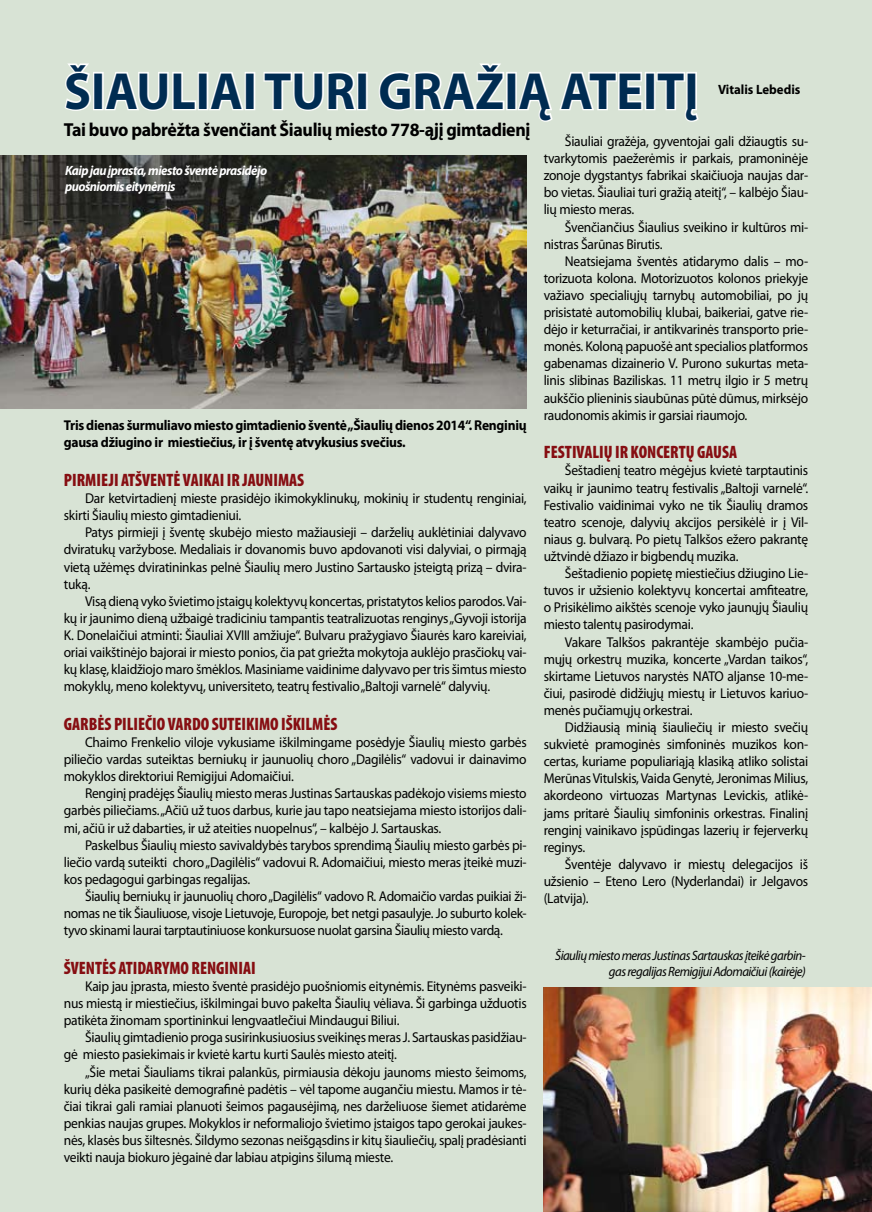
<style>
.page{position:relative;width:872px;height:1212px;background:#d8e3d5}
.page>*{position:absolute;margin:0;border:0;box-sizing:border-box;transform-origin:0 0}
.t1{font:700 52.5px "Myriad Pro";color:#002c52;scale:.95 1}
.t2{font:700 18.9px "Myriad Pro";letter-spacing:-.02em;color:#000;scale:.95 1}
.t3{font:900 condensed 18px "Myriad Pro";color:#860e12;scale:.95 1}
.t4{font:14.25px/17.1px "Myriad Pro";letter-spacing:-.02em;color:#000;text-align:justify;scale:.95 1}
.t5{font:700 14.25px/17.1px "Myriad Pro";letter-spacing:-.02em;color:#000;scale:.95 1}
.t6{font:italic 13.5px/16.2px "Myriad Pro";letter-spacing:-.04em;color:#000;text-align:right;scale:.95 1}
.t7{font:italic 700 13.5px/16.2px "Myriad Pro";letter-spacing:-.04em;color:#fff;scale:.95 1}
.t8{font:700 13.5px "Myriad Pro";color:#000;scale:.95 1}
</style>
<div class="page">
<img style="left:0;top:156px;width:526px;height:253px">
<svg style="left:64px;top:63px;width:27px;height:48px"></svg>
<div style="left:93px;top:72px;width:11px;height:38px;border:3px solid #fff"></div>
<svg style="left:102px;top:72px;width:95px;height:39px"></svg>
<div style="left:198px;top:72px;width:10px;height:38px;border:3px solid #fff"></div>
<svg style="left:207px;top:72px;width:39px;height:39px"></svg>
<div style="left:245px;top:72px;width:10px;height:38px;border:3px solid #fff"></div>
<svg style="left:263px;top:71px;width:96px;height:40px"></svg>
<div style="left:357px;top:72px;width:11px;height:38px;border:3px solid #fff"></div>
<svg style="left:379px;top:63px;width:126px;height:48px"></svg>
<div style="left:506px;top:72px;width:11px;height:38px;border:3px solid #fff"></div>
<svg style="left:515px;top:72px;width:128px;height:50px"></svg>
<div style="left:645px;top:72px;width:10px;height:38px;border:3px solid #fff"></div>
<svg style="left:655px;top:72px;width:44px;height:50px"></svg>
<img style="left:543px;top:987px;width:329px;height:225px">
<h1 class="t1" style="left:64px;top:57px;width:669px">ŠIAULIAI TURI GRAŽIĄ ATEITĮ</h1>
<p class="t8" style="left:718px;top:81px;width:88px">Vitalis Lebedis</p>
<h2 class="t2" style="left:64px;top:117px;width:492px">Tai buvo pabrėžta švenčiant Šiaulių miesto 778-ąjį gimtadienį</h2>
<p class="t4" style="left:544px;top:132px;width:280px;text-indent:21px">Šiauliai gražėja, gyventojai gali džiaugtis su&shy;tvarkytomis paežerėmis ir parkais, pramoninėje zonoje dygstantys fabrikai skaičiuoja naujas dar&shy;bo vietas. Šiauliai turi gražią ateitį“, – kalbėjo Šiau&shy;lių miesto meras.</p>
<p class="t4" style="left:544px;top:218px;width:280px;text-indent:21px">Švenčiančius Šiaulius sveikino ir kultūros mi&shy;nistras Šarūnas Birutis.</p>
<p class="t4" style="left:544px;top:252px;width:280px;text-indent:21px">Neatsiejama šventės atidarymo dalis – mo&shy;torizuota kolona. Motorizuotos kolonos priekyje važiavo specialiųjų tarnybų automobiliai, po jų prisistatė automobilių klubai, baikeriai, gatve rie&shy;dėjo ir keturračiai, ir antikvarinės transporto prie&shy;monės. Koloną papuošė ant specialios platformos gabenamas dizainerio V. Purono sukurtas meta&shy;linis slibinas Baziliskas. 11 metrų ilgio ir 5 metrų aukščio plieninis siaubūnas pūtė dūmus, mirksėjo raudonomis akimis ir garsiai riaumojo.</p>
<p class="t3" style="left:544px;top:441px;width:205px">FESTIVALIŲ IR KONCERTŲ GAUSA</p>
<p class="t4" style="left:544px;top:462px;width:280px;text-indent:21px">Šeštadienį teatro mėgėjus kvietė tarptautinis vaikų ir jaunimo teatrų festivalis „Baltoji varnelė“.<br>Festivalio vaidinimai vyko ne tik Šiaulių dramos teatro scenoje, dalyvių akcijos persikėlė ir į Vil&shy;niaus g. bulvarą. Po pietų Talkšos ežero pakrantę užtvindė džiazo ir bigbendų muzika.</p>
<p class="t4" style="left:544px;top:564px;width:280px;text-indent:21px">Šeštadienio popietę miestiečius džiugino Lie&shy;tuvos ir užsienio kolektyvų koncertai amfiteatre, o Prisikėlimo aikštės scenoje vyko jaunųjų Šiaulių miesto talentų pasirodymai.</p>
<p class="t4" style="left:544px;top:633px;width:280px;text-indent:21px">Vakare Talkšos pakrantėje skambėjo pučia&shy;mųjų orkestrų muzika, koncerte „Vardan taikos“, skirtame Lietuvos narystės NATO aljanse 10-me&shy;čiui, pasirodė didžiųjų miestų ir Lietuvos kariuo&shy;menės pučiamųjų orkestrai.</p>
<p class="t4" style="left:544px;top:718px;width:280px;text-indent:21px">Didžiausią minią šiauliečių ir miesto svečių sukvietė pramoginės simfoninės muzikos kon&shy;certas, kuriame populiariąją klasiką atliko solistai Merūnas Vitulskis, Vaida Genytė, Jeronimas Milius, akordeono virtuozas Martynas Levickis, atlikė&shy;jams pritarė Šiaulių simfoninis orkestras. Finalinį renginį vainikavo įspūdingas lazerių ir fejerverkų reginys.</p>
<p class="t4" style="left:544px;top:855px;width:280px;text-indent:21px">Šventėje dalyvavo ir miestų delegacijos iš užsienio – Eteno Lero (Nyderlandai) ir Jelgavos (Latvija).</p>
<p class="t7" style="left:65px;top:161px;width:214px">Kaip jau įprasta, miesto šventė prasidėjo puošniomis eitynėmis</p>
<p class="t5" style="left:64px;top:416px;width:489px">Tris dienas šurmuliavo miesto gimtadienio šventė „Šiaulių dienos 2014“. Renginių gausa džiugino ir miestiečius, ir į šventę atvykusius svečius.</p>
<p class="t3" style="left:64px;top:468px;width:254px">PIRMIEJI ATŠVENTĖ VAIKAI IR JAUNIMAS</p>
<p class="t4" style="left:64px;top:489px;width:489px;text-indent:21px">Dar ketvirtadienį mieste prasidėjo ikimokyklinukų, mokinių ir studentų renginiai, skirti Šiaulių miesto gimtadieniui.</p>
<p class="t4" style="left:64px;top:524px;width:489px;text-indent:21px">Patys pirmieji į šventę skubėjo miesto mažiausieji – darželių auklėtiniai dalyvavo dviratukų varžybose. Medaliais ir dovanomis buvo apdovanoti visi dalyviai, o pirmąją vietą užėmęs dviratininkas pelnė Šiaulių mero Justino Sartausko įsteigtą prizą – dvira&shy;tuką.</p>
<p class="t4" style="left:64px;top:592px;width:489px;text-indent:21px">Visą dieną vyko švietimo įstaigų kolektyvų koncertas, pristatytos kelios parodos. Vai&shy;kų ir jaunimo dieną užbaigė tradiciniu tampantis teatralizuotas renginys „Gyvoji istorija K. Donelaičiui atminti: Šiauliai XVIII amžiuje“. Bulvaru pražygiavo Šiaurės karo kareiviai, oriai vaikštinėjo bajorai ir miesto ponios, čia pat griežta mokytoja auklėjo prasčiokų vai&shy;kų klasę, klaidžiojo maro šmėklos. Masiniame vaidinime dalyvavo per tris šimtus miesto mokyklų, meno kolektyvų, universiteto, teatrų festivalio „Baltoji varnelė“ dalyvių.</p>
<p class="t3" style="left:64px;top:712px;width:289px">GARBĖS PILIEČIO VARDO SUTEIKIMO IŠKILMĖS</p>
<p class="t4" style="left:64px;top:733px;width:489px;text-indent:21px">Chaimo Frenkelio viloje vykusiame iškilmingame posėdyje Šiaulių miesto garbės piliečio vardas suteiktas berniukų ir jaunuolių choro „Dagilėlis“ vadovui ir dainavimo mokyklos direktoriui Remigijui Adomaičiui.</p>
<p class="t4" style="left:64px;top:785px;width:489px;text-indent:21px">Renginį pradėjęs Šiaulių miesto meras Justinas Sartauskas padėkojo visiems miesto garbės piliečiams. „Ačiū už tuos darbus, kurie jau tapo neatsiejama miesto istorijos dali&shy;mi, ačiū ir už dabarties, ir už ateities nuopelnus“, – kalbėjo J. Sartauskas.</p>
<p class="t4" style="left:64px;top:836px;width:489px;text-indent:21px">Paskelbus Šiaulių miesto savivaldybės tarybos sprendimą Šiaulių miesto garbės pi&shy;liečio vardą suteikti choro „Dagilėlis“ vadovui R. Adomaičiui, miesto meras įteikė muzi&shy;kos pedagogui garbingas regalijas.</p>
<p class="t4" style="left:64px;top:887px;width:489px;text-indent:21px">Šiaulių berniukų ir jaunuolių choro „Dagilėlis“ vadovo R. Adomaičio vardas puikiai ži&shy;nomas ne tik Šiauliuose, visoje Lietuvoje, Europoje, bet netgi pasaulyje. Jo suburto kolek&shy;tyvo skinami laurai tarptautiniuose konkursuose nuolat garsina Šiaulių miesto vardą.</p>
<p class="t3" style="left:64px;top:956px;width:203px">ŠVENTĖS ATIDARYMO RENGINIAI</p>
<p class="t4" style="left:64px;top:977px;width:489px;text-indent:21px">Kaip jau įprasta, miesto šventė prasidėjo puošniomis eitynėmis. Eitynėms pasveiki&shy;nus miestą ir miestiečius, iškilmingai buvo pakelta Šiaulių vėliava. Ši garbinga užduotis patikėta žinomam sportininkui lengvaatlečiui Mindaugui Biliui.</p>
<p class="t4" style="left:64px;top:1029px;width:489px;text-indent:21px">Šiaulių gimtadienio proga susirinkusiuosius sveikinęs meras J. Sartauskas pasidžiau&shy;gė miesto pasiekimais ir kvietė kartu kurti Saulės miesto ateitį.</p>
<p class="t4" style="left:64px;top:1063px;width:489px;text-indent:21px">„Šie metai Šiauliams tikrai palankūs, pirmiausia dėkoju jaunoms miesto šeimoms, kurių dėka pasikeitė demografinė padėtis – vėl tapome augančiu miestu. Mamos ir tė&shy;čiai tikrai gali ramiai planuoti šeimos pagausėjimą, nes darželiuose šiemet atidarėme penkias naujas grupes. Mokyklos ir neformaliojo švietimo įstaigos tapo gerokai jaukes&shy;nės, klasės bus šiltesnės. Šildymo sezonas neišgąsdins ir kitų šiauliečių, spalį pradėsianti veikti nauja biokuro jėgainė dar labiau atpigins šilumą mieste.</p>
<p class="t6" style="left:555px;top:947px;width:265px">Šiaulių miesto meras Justinas Sartauskas įteikė garbin&shy;gas regalijas Remigijui Adomaičiui (kairėje)</p>
</div>
